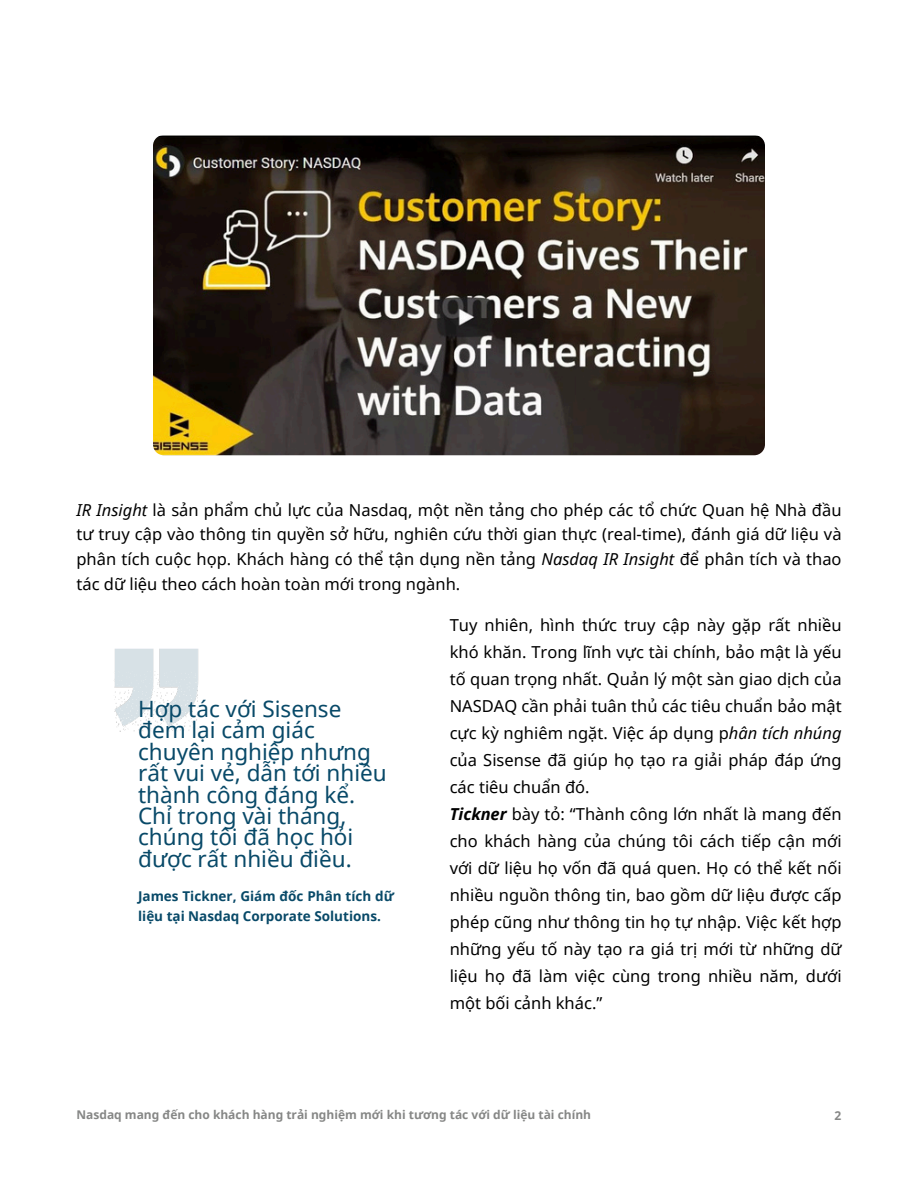
<style>
.page{position:relative;width:918px;height:1188px;background:#fff}
.page>*{position:absolute;margin:0;border:0;box-sizing:border-box;transform-origin:0 0}
.t1{font:22.5px/21.3px "Noto Sans";color:#084968}
.t2{font:16.5px/27px "Noto Sans";color:#000;text-align:justify}
.t3{font:700 13.5px/20.2px "Noto Sans";color:#084968}
.t4{font:700 12px "Noto Sans";color:#868786}
.s1{font-style:italic}
.s2{font-weight:700;font-style:italic}
</style>
<div class="page">
<img style="left:114px;top:648px;width:85px;height:84px">
<img style="left:153px;top:135px;width:612px;height:320px;border-radius:11px">
<h2 class="t2" style="left:76px;top:497px;width:767px;line-height:24.8px"><span class="s1">IR Insight</span> là sản phẩm chủ lực của Nasdaq, một nền tảng cho phép các tổ chức Quan hệ Nhà đầu tư truy cập vào thông tin quyền sở hữu, nghiên cứu thời gian thực (real-time), đánh giá dữ liệu và phân tích cuộc họp. Khách hàng có thể tận dụng nền tảng <span class="s1">Nasdaq IR Insight</span> để phân tích và thao tác dữ liệu theo cách hoàn toàn mới trong ngành.</h2>
<h1 class="t2" style="left:450px;top:611px;width:393px;text-align:left">Tuy nhiên, hình thức truy cập này gặp rất nhiều khó khăn. Trong lĩnh vực tài chính, bảo mật là yếu tố quan trọng nhất. Quản lý một sàn giao dịch của NASDAQ cần phải tuân thủ các tiêu chuẩn bảo mật cực kỳ nghiêm ngặt. Việc áp dụng p<span class="s1">hân tích nhúng </span>của Sisense đã giúp họ tạo ra giải pháp đáp ứng các tiêu chuẩn đó.<br><span class="s2">Tickner</span> bày tỏ: “Thành công lớn nhất là mang đến cho khách hàng của chúng tôi cách tiếp cận mới với dữ liệu họ vốn đã quá quen. Họ có thể kết nối nhiều nguồn thông tin, bao gồm dữ liệu được cấp phép cũng như thông tin họ tự nhập. Việc kết hợp những yếu tố này tạo ra giá trị mới từ những dữ liệu họ đã làm việc cùng trong nhiều năm, dưới một bối cảnh khác.”</h1>
<h3 class="t1" style="left:138px;top:698px;width:250px">Hợp tác với Sisense đem lại cảm giác chuyên nghiệp nhưng rất vui vẻ, dẫn tới nhiều thành công đáng kể.<br>Chỉ trong vài tháng, chúng tôi đã học hỏi được rất nhiều điều.</h3>
<p class="t3" style="left:138px;top:886px;width:257px">James Tickner, Giám đốc Phân tích dữ liệu tại Nasdaq Corporate Solutions.</p>
<p class="t4" style="left:76px;top:1107px;width:516px">Nasdaq mang đến cho khách hàng trải nghiệm mới khi tương tác với dữ liệu tài chính</p>
<p class="t4" style="left:835px;top:1107px;width:8px">2</p>
</div>
